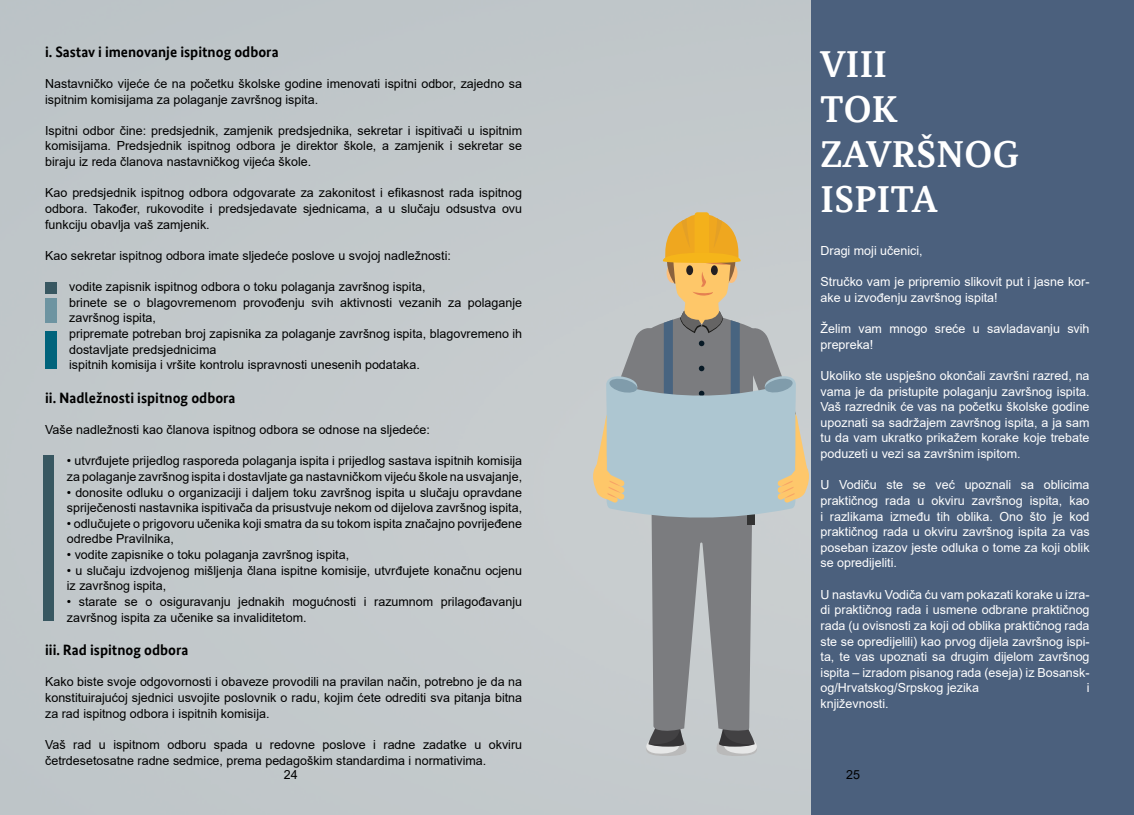
<style>
.page{position:relative;width:1134px;height:815px;background:#fff}
.page>*{position:absolute;margin:0;border:0;box-sizing:border-box;transform-origin:0 0}
.t1{font:700 37.5px/45px "Bundes Serif Office";letter-spacing:.01em;color:#fff}
.t2{font:700 15px "Bundes Sans Office";color:#000}
.t3{font:12.5px/15.6px "Arial";color:#000}
.t4{font:12.5px/15.6px "Arial";color:#fff;text-align:justify}
</style>
<div class="page">
<div style="left:0;top:0;width:812px;height:815px;background:#c2c8cb"></div>
<div style="left:44px;top:455px;width:10px;height:166px;background:#385761"></div>
<div style="left:45px;top:282px;width:12px;height:12px;background:#385761"></div>
<div style="left:45px;top:298px;width:12px;height:24px;background:#6d94a1"></div>
<div style="left:45px;top:331px;width:12px;height:38px;background:#00637b"></div>
<div style="left:812px;top:0;width:322px;height:815px;background:#4b607d"></div>
<svg style="left:588px;top:212px;width:224px;height:544px;background:#b1b5b2"></svg>
<p class="t2" style="left:45px;top:43px;width:235px">i. Sastav i imenovanje ispitnog odbora</p>
<p class="t3" style="left:45px;top:76px;width:478px">Nastavničko vijeće će na početku školske godine imenovati ispitni odbor, zajedno sa ispitnim komisijama za polaganje završnog ispita.</p>
<p class="t3" style="left:45px;top:122px;width:478px;text-align:justify">Ispitni odbor čine: predsjednik, zamjenik predsjednika, sekretar i ispitivači u ispitnim komisijama. Predsjednik ispitnog odbora je direktor škole, a zamjenik i sekretar se biraju iz reda članova nastavničkog vijeća škole.</p>
<p class="t3" style="left:45px;top:185px;width:478px;text-align:justify">Kao predsjednik ispitnog odbora odgovarate za zakonitost i efikasnost rada ispitnog odbora. Također, rukovodite i predsjedavate sjednicama, a u slučaju odsustva ovu funkciju obavlja vaš zamjenik.</p>
<p class="t3" style="left:45px;top:247px;width:407px">Kao sekretar ispitnog odbora imate sljedeće poslove u svojoj nadležnosti:</p>
<p class="t3" style="left:69px;top:279px;width:454px">vodite zapisnik ispitnog odbora o toku polaganja završnog ispita,<br>brinete se o blagovremenom provođenju svih aktivnosti vezanih za polaganje završnog ispita,<br>pripremate potreban broj zapisnika za polaganje završnog ispita, blagovremeno ih dostavljate predsjednicima<br>ispitnih komisija i vršite kontrolu ispravnosti unesenih podataka.</p>
<p class="t2" style="left:45px;top:389px;width:192px">ii. Nadležnosti ispitnog odbora</p>
<p class="t3" style="left:45px;top:422px;width:386px">Vaše nadležnosti kao članova ispitnog odbora se odnose na sljedeće:</p>
<p class="t3" style="left:67px;top:453px;width:457px">• utvrđujete prijedlog rasporeda polaganja ispita i prijedlog sastava ispitnih komisija za polaganje završnog ispita i dostavljate ga nastavničkom vijeću škole na usvajanje,</p>
<p class="t3" style="left:67px;top:484px;width:457px">• donosite odluku o organizaciji i daljem toku završnog ispita u slučaju opravdane spriječenosti nastavnika ispitivača da prisustvuje nekom od dijelova završnog ispita,</p>
<p class="t3" style="left:67px;top:515px;width:457px">• odlučujete o prigovoru učenika koji smatra da su tokom ispita značajno povrijeđene odredbe Pravilnika,</p>
<p class="t3" style="left:67px;top:547px;width:284px">• vodite zapisnike o toku polaganja završnog ispita,</p>
<p class="t3" style="left:67px;top:562px;width:457px">• u slučaju izdvojenog mišljenja člana ispitne komisije, utvrđujete konačnu ocjenu iz završnog ispita,</p>
<p class="t3" style="left:67px;top:594px;width:457px">• starate se o osiguravanju jednakih mogućnosti i razumnom prilagođavanju završnog ispita za učenike sa invaliditetom.</p>
<p class="t2" style="left:45px;top:641px;width:145px">iii. Rad ispitnog odbora</p>
<p class="t3" style="left:45px;top:674px;width:478px;text-align:justify">Kako biste svoje odgovornosti i obaveze provodili na pravilan način, potrebno je da na konstituirajućoj sjednici usvojite poslovnik o radu, kojim ćete odrediti sva pitanja bitna za rad ispitnog odbora i ispitnih komisija.</p>
<p class="t3" style="left:45px;top:737px;width:478px">Vaš rad u ispitnom odboru spada u redovne poslove i radne zadatke u okviru četrdesetosatne radne sedmice, prema pedagoškim standardima i normativima.</p>
<h1 class="t1" style="left:821px;top:42px;width:200px">VIII<br>TOK<br>ZAVRŠNOG<br>ISPITA</h1>
<p class="t4" style="left:820px;top:243px;width:104px">Dragi moji učenici,</p>
<p class="t4" style="left:820px;top:274px;width:271px">Stručko vam je pripremio slikovit put i jasne kor&shy;ake u izvođenju završnog ispita!</p>
<p class="t4" style="left:820px;top:321px;width:271px">Želim vam mnogo sreće u savladavanju svih prepreka!</p>
<p class="t4" style="left:820px;top:368px;width:271px">Ukoliko ste uspješno okončali završni razred, na vama je da pristupite polaganju završnog ispita.<br>Vaš razrednik će vas na početku školske godine upoznati sa sadržajem završnog ispita, a ja sam tu da vam ukratko prikažem korake koje trebate poduzeti u vezi sa završnim ispitom.</p>
<p class="t4" style="left:820px;top:477px;width:271px">U Vodiču ste se već upoznali sa oblicima praktičnog rada u okviru završnog ispita, kao i razlikama između tih oblika. Ono što je kod praktičnog rada u okviru završnog ispita za vas poseban izazov jeste odluka o tome za koji oblik se opredijeliti.</p>
<p class="t4" style="left:820px;top:586px;width:271px">U nastavku Vodiča ću vam pokazati korake u izra&shy;di praktičnog rada i usmene odbrane praktičnog rada (u ovisnosti za koji od oblika praktičnog rada ste se opredijelili) kao prvog dijela završnog ispi&shy;ta, te vas upoznati sa drugim dijelom završnog ispita – izradom pisanog rada (eseja) iz Bosansk&shy;og/Hrvatskog/Srpskog jezika</p>
<p class="t4" style="left:1087px;top:680px;width:4px">i</p>
<p class="t4" style="left:820px;top:696px;width:70px">književnosti.</p>
<p class="t3" style="left:284px;top:767px;width:15px">24</p>
<p class="t3" style="left:846px;top:767px;width:15px">25</p>
</div>
